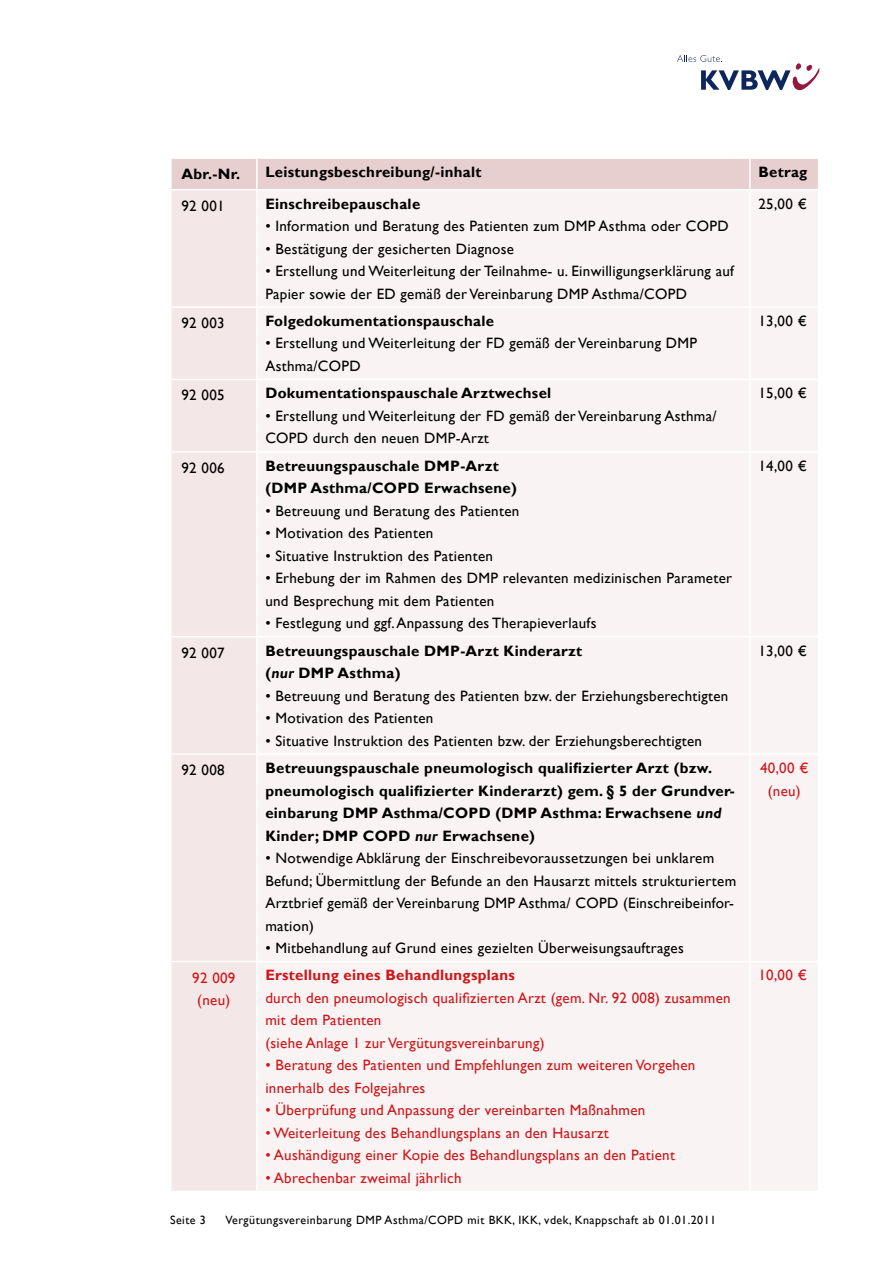
<style>
.page{position:relative;width:893px;height:1263px;background:#fff}
.page>*{position:absolute;margin:0;border:0;box-sizing:border-box;transform-origin:0 0}
.t1{font:15px/22.5px "Gill Sans";letter-spacing:.02em;color:#000}
.t2{font:700 15px/22.5px "Gill Sans";letter-spacing:.02em;color:#000}
.t3{font:15px/22.5px "Gill Sans";letter-spacing:.02em;color:#cd171a;text-align:center}
.t4{font:700 15px "Gill Sans";letter-spacing:.02em;color:#cd171a}
.t5{font:12px "Gill Sans";letter-spacing:.04em;color:#000}
.s1{font-style:italic}
</style>
<div class="page">
<svg style="left:677px;top:55px;width:142px;height:35px"></svg>
<div style="left:172px;top:159px;width:646px;height:30px;background:#e7cfcf"></div>
<div style="left:172px;top:190px;width:84px;height:1001px;background:#f3e7e7"></div>
<div style="left:258px;top:191px;width:560px;height:999px;background:#f9f3f3"></div>
<hr style="left:749px;top:159px;width:2px;height:30px;background:#fff">
<hr style="left:749px;top:190px;width:2px;height:116px;background:#fff">
<hr style="left:170px;top:306px;width:87px;height:2px;background:#fff">
<hr style="left:257px;top:306px;width:493px;height:2px;background:#fff">
<hr style="left:750px;top:306px;width:69px;height:2px;background:#fff">
<hr style="left:749px;top:308px;width:2px;height:71px;background:#fff">
<hr style="left:170px;top:379px;width:87px;height:1px;background:#fff">
<hr style="left:257px;top:379px;width:493px;height:1px;background:#fff">
<hr style="left:750px;top:379px;width:69px;height:1px;background:#fff">
<hr style="left:749px;top:380px;width:2px;height:71px;background:#fff">
<hr style="left:170px;top:451px;width:87px;height:2px;background:#fff">
<hr style="left:257px;top:451px;width:493px;height:2px;background:#fff">
<hr style="left:750px;top:451px;width:69px;height:2px;background:#fff">
<hr style="left:749px;top:453px;width:2px;height:183px;background:#fff">
<hr style="left:170px;top:636px;width:87px;height:1px;background:#fff">
<hr style="left:257px;top:636px;width:493px;height:1px;background:#fff">
<hr style="left:750px;top:636px;width:69px;height:1px;background:#fff">
<hr style="left:749px;top:637px;width:2px;height:116px;background:#fff">
<hr style="left:170px;top:753px;width:87px;height:2px;background:#fff">
<hr style="left:257px;top:753px;width:493px;height:2px;background:#fff">
<hr style="left:750px;top:753px;width:69px;height:2px;background:#fff">
<hr style="left:749px;top:755px;width:2px;height:206px;background:#fff">
<hr style="left:170px;top:961px;width:87px;height:1px;background:#fff">
<hr style="left:257px;top:961px;width:493px;height:1px;background:#fff">
<hr style="left:750px;top:961px;width:69px;height:1px;background:#fff">
<hr style="left:749px;top:962px;width:2px;height:229px;background:#fff">
<hr style="left:256px;top:159px;width:2px;height:30px;background:#fff">
<p class="t2" style="left:181px;top:163px;width:60px">Abr.-Nr.</p>
<p class="t2" style="left:265px;top:161px;width:218px">Leistungsbeschreibung/-inhalt</p>
<p class="t2" style="left:758px;top:161px;width:50px">Betrag</p>
<p class="t1" style="left:181px;top:195px;width:45px">92 001</p>
<p class="t2" style="left:265px;top:193px;width:156px">Einschreibepauschale</p>
<p class="t1" style="left:265px;top:215px;width:465px">• Information und Beratung des Patienten zum DMP Asthma oder COPD</p>
<p class="t1" style="left:265px;top:238px;width:250px">• Bestätigung der gesicherten Diagnose</p>
<p class="t1" style="left:265px;top:260px;width:470px">• Erstellung und Weiterleitung der Teilnahme- u. Einwilligungserklärung auf<br>Papier sowie der ED gemäß der Vereinbarung DMP Asthma/COPD</p>
<p class="t1" style="left:758px;top:193px;width:50px">25,00 €</p>
<p class="t1" style="left:181px;top:312px;width:45px">92 003</p>
<p class="t2" style="left:265px;top:310px;width:230px">Folgedokumentationspauschale</p>
<p class="t1" style="left:265px;top:332px;width:433px">• Erstellung und Weiterleitung der FD gemäß der Vereinbarung DMP<br>Asthma/COPD</p>
<p class="t1" style="left:181px;top:384px;width:45px">92 005</p>
<p class="t2" style="left:265px;top:382px;width:287px">Dokumentationspauschale Arztwechsel</p>
<p class="t1" style="left:265px;top:405px;width:453px">• Erstellung und Weiterleitung der FD gemäß der Vereinbarung Asthma/<br>COPD durch den neuen DMP-Arzt</p>
<p class="t1" style="left:181px;top:457px;width:45px">92 006</p>
<p class="t2" style="left:265px;top:455px;width:253px">Betreuungspauschale DMP-Arzt (DMP Asthma/COPD Erwachsene)</p>
<p class="t1" style="left:265px;top:500px;width:255px">• Betreuung und Beratung des Patienten</p>
<p class="t1" style="left:265px;top:522px;width:169px">• Motivation des Patienten</p>
<p class="t1" style="left:265px;top:545px;width:229px">• Situative Instruktion des Patienten</p>
<p class="t1" style="left:265px;top:567px;width:468px">• Erhebung der im Rahmen des DMP relevanten medizinischen Parameter und Besprechung mit dem Patienten</p>
<p class="t1" style="left:265px;top:612px;width:333px">• Festlegung und ggf. Anpassung des Therapieverlaufs</p>
<p class="t1" style="left:181px;top:642px;width:45px">92 007</p>
<p class="t2" style="left:265px;top:640px;width:318px">Betreuungspauschale DMP-Arzt Kinderarzt (<span class="s1">nur</span> DMP Asthma)</p>
<p class="t1" style="left:265px;top:685px;width:465px">• Betreuung und Beratung des Patienten bzw. der Erziehungsberechtigten</p>
<p class="t1" style="left:265px;top:707px;width:169px">• Motivation des Patienten</p>
<p class="t1" style="left:265px;top:730px;width:438px">• Situative Instruktion des Patienten bzw. der Erziehungsberechtigten</p>
<p class="t1" style="left:181px;top:759px;width:45px">92 008</p>
<p class="t2" style="left:265px;top:757px;width:471px">Betreuungspauschale pneumologisch qualifizierter Arzt (bzw. pneumologisch qualifizierter Kinderarzt) gem. § 5 der Grundver&shy;einbarung DMP Asthma/COPD (DMP Asthma: Erwachsene <span class="s1">und </span>Kinder; DMP COPD <span class="s1">nur</span> Erwachsene)</p>
<p class="t1" style="left:265px;top:847px;width:472px">• Notwendige Abklärung der Einschreibevoraussetzungen bei unklarem Befund; Übermittlung der Befunde an den Hausarzt mittels strukturiertem Arztbrief gemäß der Vereinbarung DMP Asthma/ COPD (Einschreibeinfor&shy;mation)</p>
<p class="t1" style="left:265px;top:937px;width:420px">• Mitbehandlung auf Grund eines gezielten Überweisungsauftrages</p>
<p class="t3" style="left:192px;top:966px;width:45px">92 009 (neu)</p>
<p class="t4" style="left:265px;top:966px;width:251px">Erstellung eines Behandlungsplans</p>
<p class="t3" style="left:265px;top:987px;width:467px;text-align:left">durch den pneumologisch qualifizierten Arzt (gem. Nr. 92 008) zusammen mit dem Patienten<br>(siehe Anlage 1 zur Vergütungsvereinbarung)</p>
<p class="t3" style="left:265px;top:1054px;width:431px;text-align:left">• Beratung des Patienten und Empfehlungen zum weiteren Vorgehen innerhalb des Folgejahres</p>
<p class="t3" style="left:265px;top:1099px;width:382px">• Überprüfung und Anpassung der vereinbarten Maßnahmen</p>
<p class="t3" style="left:265px;top:1122px;width:345px">• Weiterleitung des Behandlungsplans an den Hausarzt</p>
<p class="t3" style="left:265px;top:1144px;width:411px">• Aushändigung einer Kopie des Behandlungsplans an den Patient</p>
<p class="t3" style="left:265px;top:1167px;width:198px">• Abrechenbar zweimal jährlich</p>
<p class="t5" style="left:170px;top:1212px;width:37px">Seite 3</p>
<p class="t5" style="left:226px;top:1212px;width:492px">Vergütungsvereinbarung DMP Asthma/COPD mit BKK, IKK, vdek, Knappschaft ab 01.01.2011</p>
<p class="t1" style="left:758px;top:310px;width:50px">13,00 €</p>
<p class="t1" style="left:758px;top:382px;width:50px">15,00 €</p>
<p class="t1" style="left:758px;top:455px;width:50px">14,00 €</p>
<p class="t1" style="left:758px;top:640px;width:50px">13,00 €</p>
<p class="t3" style="left:760px;top:757px;width:50px">40,00 € (neu)</p>
<p class="t3" style="left:758px;top:964px;width:50px">10,00 €</p>
</div>
